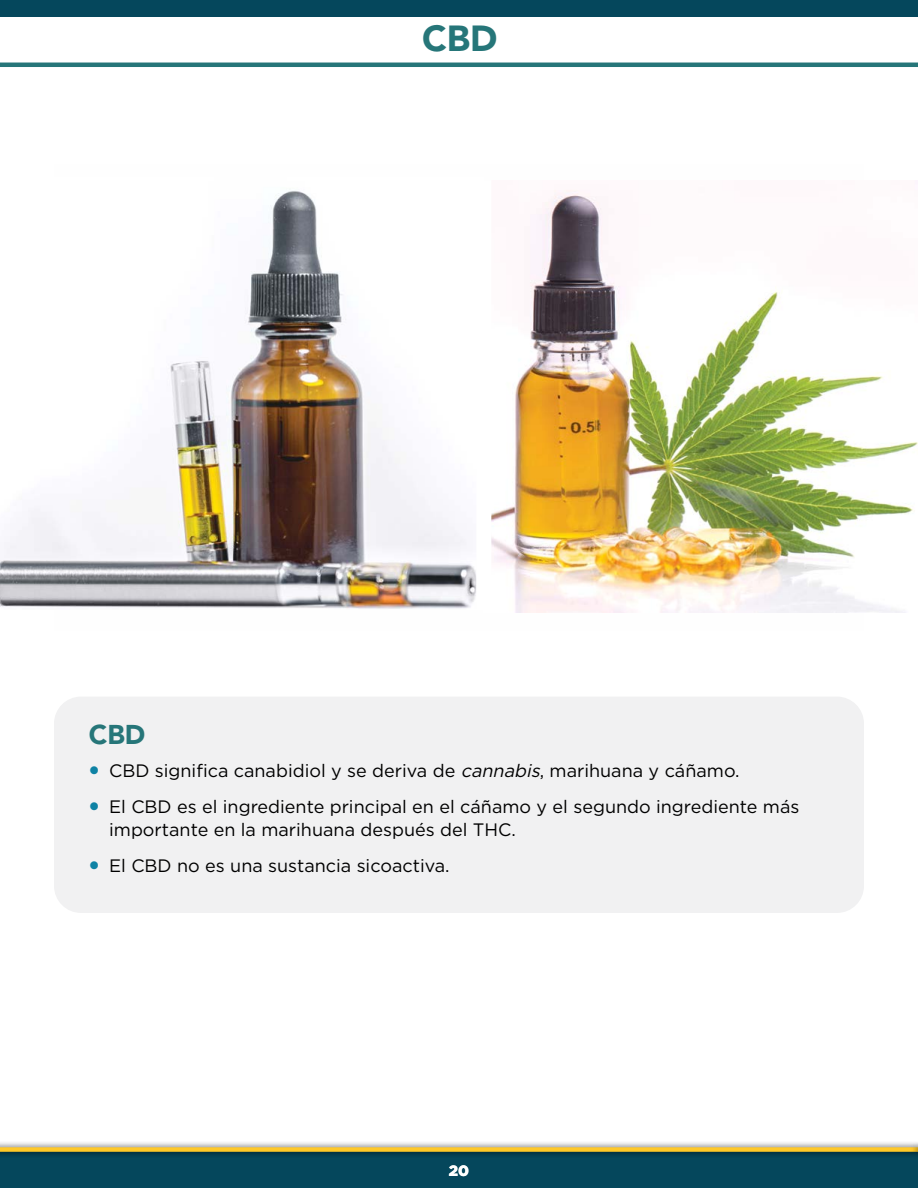
<style>
.page{position:relative;width:918px;height:1188px;background:#fff}
.page>*{position:absolute;margin:0;border:0;box-sizing:border-box;transform-origin:0 0}
.H2_PageHeading{font:900 36px "Avenir LT Std";color:#267679}
.H3_types{font:900 27px "Avenir LT Std";color:#267679}
.t1{font:18px/22.5px "Gotham";color:#000}
.t2{font:900 15px "Gotham";color:#fff}
.s1{font-family:"Arial Unicode MS";color:#0e82a4}
.s2{font-style:italic}
</style>
<div class="page">
<div style="left:0;top:1151px;width:918px;height:37px;background:#05475c"></div>
<div style="left:0;top:0;width:918px;height:17px;background:#05475c"></div>
<div style="left:0;top:1140px;width:918px;height:19px;background:#000;opacity:.75"></div>
<div style="left:0;top:1147px;width:918px;height:5px;background:#ffc828"></div>
<div style="left:54px;top:697px;width:810px;height:216px;background:#f1f1f2;border-radius:27px"></div>
<div style="left:911px;top:1140px;width:7px;height:19px;background:#000;opacity:.75"></div>
<hr style="left:0;top:63px;width:918px;height:4px;background:#267679">
<img style="left:491px;top:190px;width:427px;height:422px">
<img style="left:0;top:191px;width:476px;height:418px">
<h2 class="H2_PageHeading" style="left:422px;top:17px;width:77px">CBD</h2>
<h3 class="H3_types" style="left:89px;top:719px;width:58px">CBD</h3>
<p class="t1" style="left:89px;top:759px;width:652px"><span class="s1">●</span> CBD significa canabidiol y se deriva de <span class="s2">cannabis</span>, marihuana y cáñamo.</p>
<p class="t1" style="left:109px;top:795px;width:692px;text-indent:-20px"><span class="s1">●</span> El CBD es el ingrediente principal en el cáñamo y el segundo ingrediente más importante en la marihuana después del THC.</p>
<p class="t1" style="left:89px;top:854px;width:362px"><span class="s1">●</span> El CBD no es una sustancia sicoactiva.</p>
<p class="t2" style="left:449px;top:1160px;width:22px">20</p>
</div>
